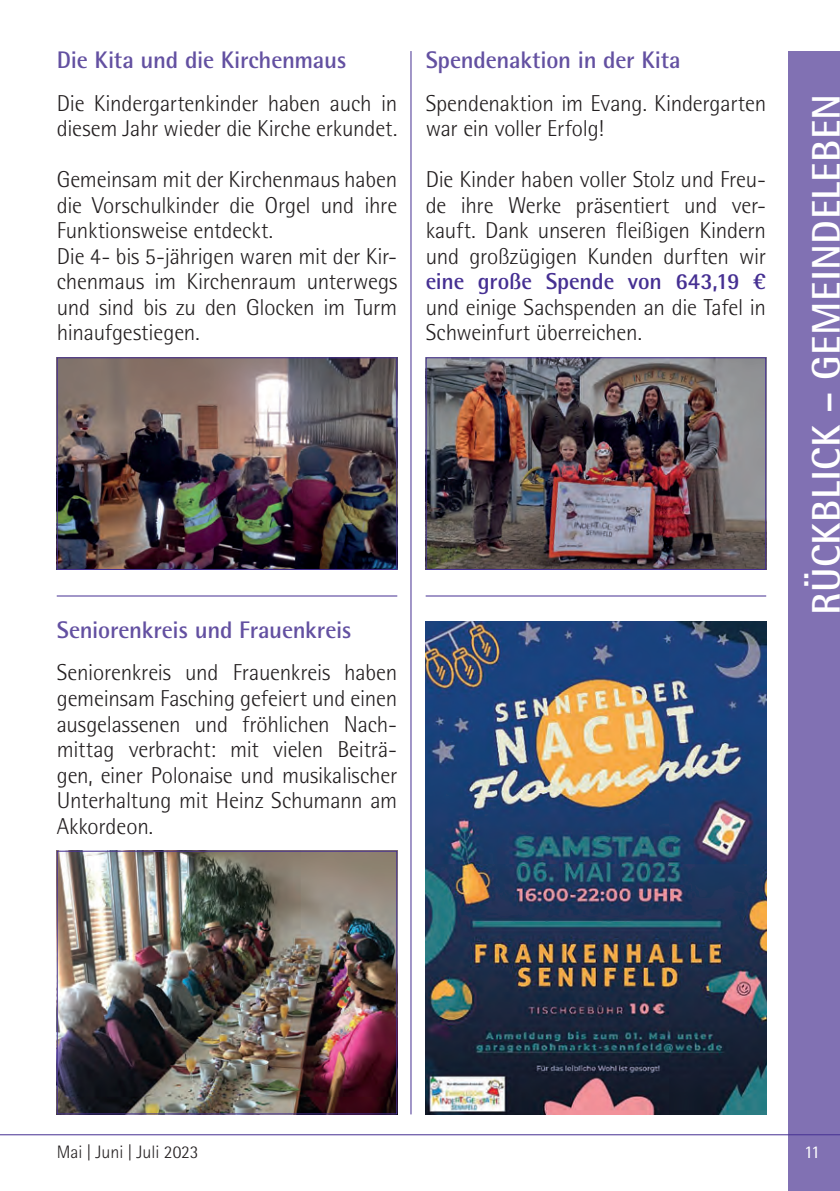
<style>
.page{position:relative;width:840px;height:1191px;background:#fff}
.page>*{position:absolute;margin:0;border:0;box-sizing:border-box;transform-origin:0 0}
.t1{font:700 40px "Rotis Semi Sans Std";letter-spacing:.01em;color:#fff}
.t2{font:700 24px "Rotis Semi Sans Std";letter-spacing:-.01em;color:#6350a1}
.t3{font:300 23px/25.6px "Rotis Semi Sans Std";letter-spacing:-.01em;color:#231f20}
.t4{font:700 23px "Rotis Semi Sans Std";letter-spacing:-.005em;color:#452f92}
.t5{font:300 18px "Rotis Semi Sans Std";color:#231f20}
.t6{font:18px "Rotis Semi Sans Std";color:#fff}
</style>
<div class="page">
<div style="left:788px;top:51px;width:51px;height:1140px;background:#8171b3"></div>
<hr style="left:0;top:1134px;width:839px;height:1px;background:#452f92">
<img style="left:59px;top:359px;width:336px;height:209px">
<div style="left:57px;top:357px;width:340px;height:213px;border:1px solid #452f92"></div>
<img style="left:427px;top:359px;width:336px;height:209px">
<div style="left:425px;top:357px;width:340px;height:213px;border:1px solid #452f92"></div>
<img style="left:59px;top:852px;width:336px;height:260px">
<div style="left:57px;top:850px;width:340px;height:264px;border:1px solid #452f92"></div>
<hr style="left:410px;top:51px;width:1px;height:1063px;background:#452f92">
<hr style="left:57px;top:595px;width:340px;height:1px;background:#452f92">
<hr style="left:425px;top:595px;width:340px;height:1px;background:#452f92">
<img style="left:425px;top:621px;width:340px;height:493px">
<p class="t2" style="left:57px;top:45px;width:291px">Die Kita und die Kirchenmaus</p>
<p class="t2" style="left:425px;top:45px;width:256px">Spendenaktion in der Kita</p>
<p class="t3" style="left:57px;top:90px;width:342px">Die Kindergartenkinder haben auch in diesem Jahr wieder die Kirche erkundet.</p>
<p class="t3" style="left:57px;top:166px;width:342px">Gemeinsam mit der Kirchenmaus haben die Vorschulkinder die Orgel und ihre<br>Funktionsweise entdeckt.<br>Die 4- bis 5-jährigen waren mit der Kir&shy;chenmaus im Kirchenraum unterwegs und sind bis zu den Glocken im Turm hinaufgestiegen.</p>
<p class="t3" style="left:425px;top:90px;width:342px">Spendenaktion im Evang. Kindergarten war ein voller Erfolg!</p>
<p class="t3" style="left:425px;top:166px;width:342px;text-align:justify">Die Kinder haben voller Stolz und Freu&shy;de ihre Werke präsentiert und ver&shy;kauft. Dank unseren fleißigen Kindern und großzügigen Kunden durften wir</p>
<p class="t4" style="left:425px;top:267px;width:342px">eine große Spende von 643,19 €</p>
<p class="t3" style="left:425px;top:294px;width:342px">und einige Sachspenden an die Tafel in<br>Schweinfurt überreichen.</p>
<p class="t2" style="left:57px;top:614px;width:296px">Seniorenkreis und Frauenkreis</p>
<p class="t3" style="left:57px;top:660px;width:342px;text-align:justify">Seniorenkreis und Frauenkreis haben gemeinsam Fasching gefeiert und einen ausgelassenen und fröhlichen Nach&shy;mittag verbracht: mit vielen Beiträ&shy;gen, einer Polonaise und musikalischer Unterhaltung mit Heinz Schumann am Akkordeon.</p>
<h1 class="t1" style="left:801px;top:615px;width:523px;rotate:-90deg">RÜCKBLICK – GEMEINDELEBEN</h1>
<p class="t5" style="left:57px;top:1141px;width:143px">Mai | Juni | Juli 2023</p>
<p class="t6" style="left:803px;top:1141px;width:18px">11</p>
</div>
